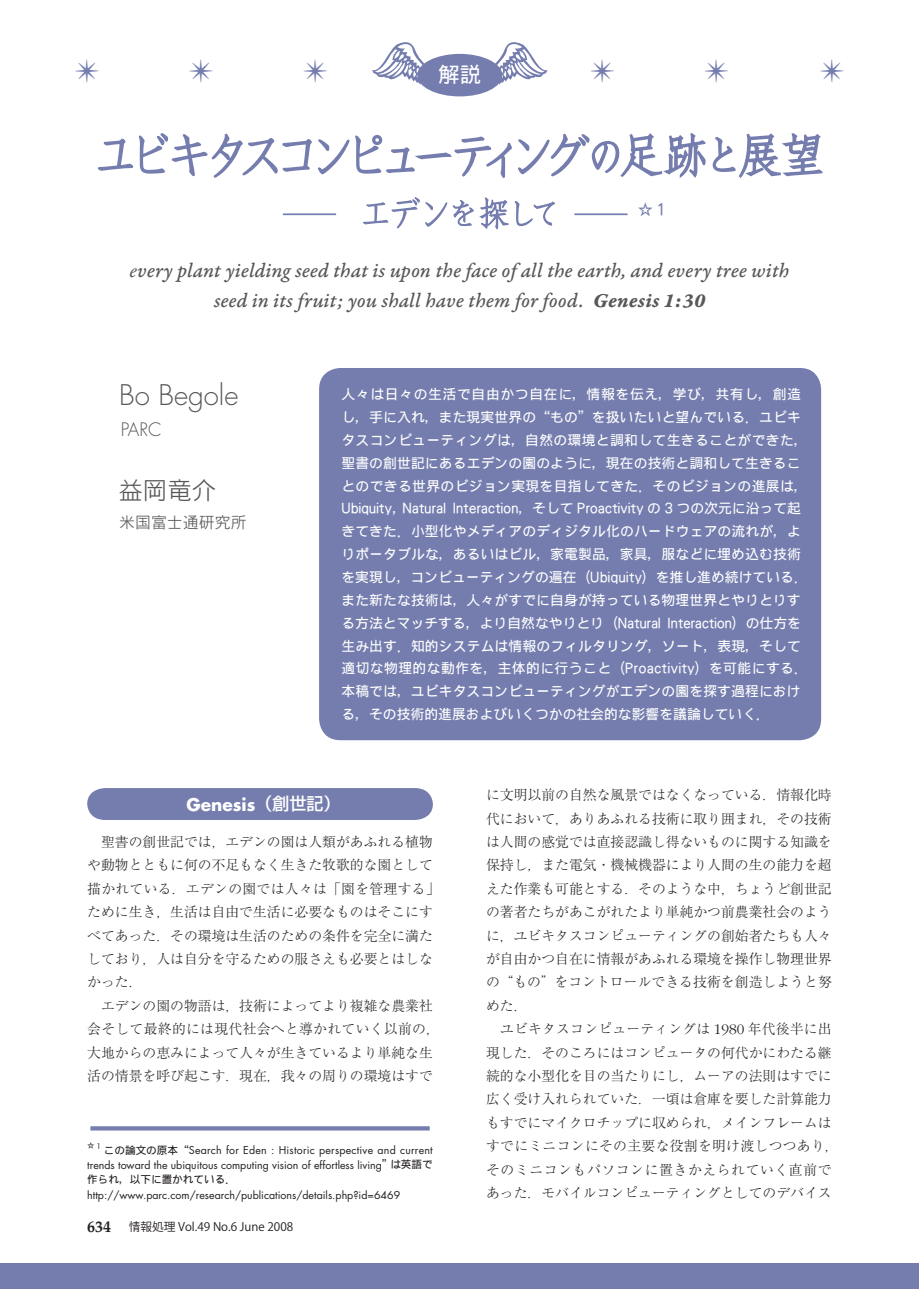
<style>
.page{position:relative;width:919px;height:1289px;background:#fff}
.page>*{position:absolute;margin:0;border:0;box-sizing:border-box;transform-origin:0 0}
.ノーマル{font:300 27.6px "Futura";color:#57585a}
.ノーマル-2{font:24.45px "DFP Gothic PCID W3";color:#57585a}
.ノーマル-3{font:21.3px/30.3px "Garamond Premr Pro Med It Capt";color:#57585a;text-align:center}
.ノーマル-4{font:21.3px "DFP Gothic PCID W5";color:#fff}
.ノーマル-5{font:300 18px "Futura";color:#57585a}
.t1{font:700 16.95px "Futura";color:#fff}
.ノーマル-6{font:15.9px "DFP Gothic PCID W3";color:#57585a}
.t2{font:700 15.9px "Palatino";color:#231f20}
.ノーマル-7{font:15.9px "DFP Gothic PCID W5";color:#747dae}
.解説-本文{font:300 13.8px/23.4px "Ryumin Pro";color:#231f20;text-align:center}
.ノーマル-8{font:13.8px/22.8px "DFP Gothic PCID W5";letter-spacing:.01em;color:#fff}
.t3{font:11.7px "Koz Go Pro";color:#231f20}
.解説-脚注{font:10.65px/14.5px "Futura";color:#231f20;text-align:justify}
.解説-脚注-2{font:7.5px "DFP Gothic PCID W5";color:#231f20}
.s1{font-family:"Garamond Premr Pro Med It"}
.s2{font-family:"Garamond Premr Pro Bd It Capt"}
.s3{font-family:"Shin Go Pro";font-weight:500}
.s4{font-family:"Garamond";font-size:15.15px}
.s5{font-family:"Futura"}
.s6{font-family:"DFP Gothic PCID W5"}
</style>
<div class="page">
<div style="left:0;top:1263px;width:906px;height:25px;background:#747dae"></div>
<div style="left:906px;top:1263px;width:12px;height:25px;background:#747dae"></div>
<div style="left:87px;top:788px;width:346px;height:32px;background:#747dae"></div>
<svg style="left:495px;top:42px;width:52px;height:43px"></svg>
<svg style="left:372px;top:42px;width:52px;height:43px"></svg>
<div style="left:417px;top:54px;width:85px;height:42px;background:#747dae;border-radius:50%"></div>
<div style="left:319px;top:368px;width:502px;height:372px;background:#747dae;border-radius:21px"></div>
<svg style="left:363px;top:197px;width:192px;height:33px"></svg>
<svg style="left:98px;top:133px;width:725px;height:45px"></svg>
<hr style="left:283px;top:213px;width:53px;height:2px;background:#747dae">
<hr style="left:574px;top:213px;width:53px;height:2px;background:#747dae">
<svg style="left:90px;top:1126px;width:339px;height:4px"></svg>
<p class="ノーマル-4" style="left:438px;top:63px;width:44px">解説</p>
<p class="ノーマル-7" style="left:637px;top:200px;width:29px">☆1</p>
<p class="ノーマル-3" style="left:130px;top:256px;width:661px"><span class="s1">e</span>very plant yielding seed that is upon the face of all the earth, and every tree with seed in its fruit; you shall have them for food. <span class="s2">Genesis 1:30</span></p>
<p class="ノーマル" style="left:119px;top:377px;width:121px">Bo Begole</p>
<p class="ノーマル-5" style="left:121px;top:418px;width:42px">PARC</p>
<p class="ノーマル-2" style="left:118px;top:476px;width:99px">益岡竜介</p>
<p class="ノーマル-6" style="left:119px;top:513px;width:129px">米国富士通研究所</p>
<p class="ノーマル-8" style="left:341px;top:382px;width:468px">人々は日々の生活で自由かつ自在に，情報を伝え，学び，共有し，創造し，手に入れ，また現実世界の“もの”を扱いたいと望んでいる．ユビキタスコンピューティングは，自然の環境と調和して生きることができた，聖書の創世記にあるエデンの園のように，現在の技術と調和して生きることのできる世界のビジョン実現を目指してきた．そのビジョンの進展は，Ubiquity, Natural Interaction，そして Proactivity の 3 つの次元に沿って起きてきた．小型化やメディアのディジタル化のハードウェアの流れが，よりポータブルな，あるいはビル，家電製品，家具，服などに埋め込む技術を実現し，コンピューティングの遍在（Ubiquity）を推し進め続けている．また新たな技術は，人々がすでに自身が持っている物理世界とやりとりする方法とマッチする，より自然なやりとり（Natural Interaction）の仕方を生み出す．知的システムは情報のフィルタリング，ソート，表現，そして適切な物理的な動作を，主体的に行うこと（Proactivity）を可能にする．本稿では，ユビキタスコンピューティングがエデンの園を探す過程における，その技術的進展およびいくつかの社会的な影響を議論していく．</p>
<p class="t1" style="left:186px;top:793px;width:155px">Genesis<span class="s3">（創世記）</span></p>
<p class="解説-本文" style="left:486px;top:782px;width:347px;text-align:justify">に文明以前の自然な風景ではなくなっている．情報化時代において，ありあふれる技術に取り囲まれ，その技術は人間の感覚では直接認識し得ないものに関する知識を保持し，また電気・機械機器により人間の生の能力を超えた作業も可能とする．そのような中，ちょうど創世記の著者たちがあこがれたより単純かつ前農業社会のように，ユビキタスコンピューティングの創始者たちも人々が自由かつ自在に情報があふれる環境を操作し物理世界の“もの”をコントロールできる技術を創造しようと努めた．</p>
<p class="解説-本文" style="left:486px;top:1016px;width:354px">ユビキタスコンピューティングは <span class="s4">1980</span> 年代後半に出<br>現した．そのころにはコンピュータの何代かにわたる継続的な小型化を目の当たりにし，ムーアの法則はすでに広く受け入れられていた．一頃は倉庫を要した計算能力もすでにマイクロチップに収められ，メインフレームはすでにミニコンにその主要な役割を明け渡しつつあり，そのミニコンもパソコンに置きかえられていく直前であった．モバイルコンピューティングとしてのデバイス</p>
<p class="解説-本文" style="left:87px;top:829px;width:354px;text-align:left;text-indent:14px">聖書の創世記では，エデンの園は人類があふれる植物や動物とともに何の不足もなく生きた牧歌的な園として描かれている．エデンの園では人々は「園を管理する」ために生き，生活は自由で生活に必要なものはそこにすべてあった．その環境は生活のための条件を完全に満たしており，人は自分を守るための服さえも必要とはしなかった．</p>
<p class="解説-本文" style="left:87px;top:992px;width:354px">エデンの園の物語は，技術によってより複雑な農業社<br>会そして最終的には現代社会へと導かれていく以前の，大地からの恵みによって人々が生きているより単純な生活の情景を呼び起こす．現在，我々の周りの環境はすで</p>
<p class="解説-脚注-2" style="left:87px;top:1141px;width:15px">☆ <span class="s5">1</span></p>
<p class="解説-脚注" style="left:87px;top:1142px;width:347px;text-indent:17px"><span class="s6">この論文の原本“</span>Search for Eden : Historic perspective and current trends toward the ubiquitous computing vision of effortless living<span class="s6">”は英語で作られ，以下に置かれている．</span></p>
<p class="解説-脚注" style="left:87px;top:1187px;width:314px">http://www.parc.com/research/publications/details.php?id=6469</p>
<p class="t2" style="left:87px;top:1216px;width:25px">634</p>
<p class="t3" style="left:129px;top:1219px;width:166px">情報処理 Vol.49 No.6 June 2008</p>
</div>
